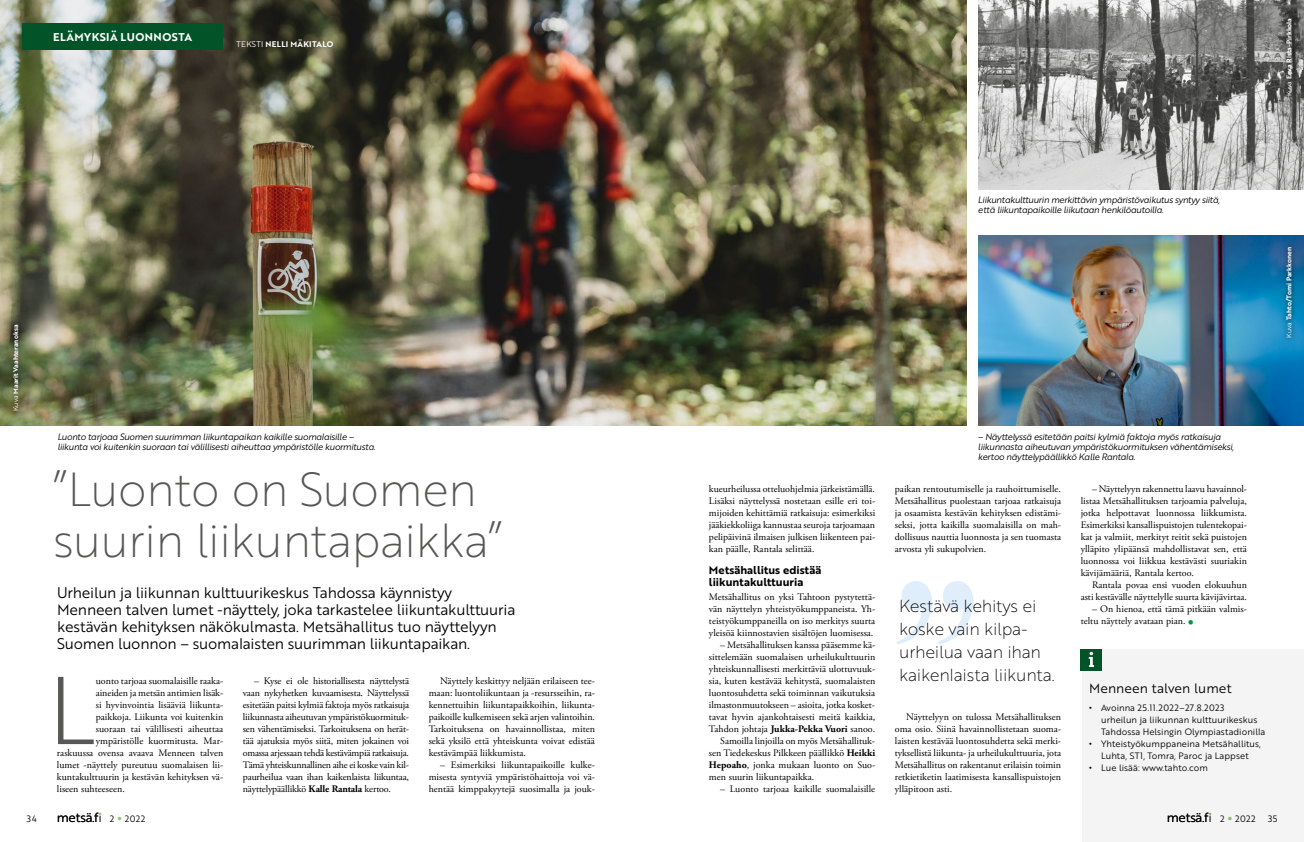
<style>
.page{position:relative;width:1304px;height:842px;background:#fff}
.page>*{position:absolute;margin:0;border:0;box-sizing:border-box;transform-origin:0 0}
.t1{font:93.3px "Brother 1816 Light";color:#575756}
.t2{font:46.5px/50.6px "Brother 1816 Thin";letter-spacing:-.02em;color:#575756}
.t3{font:17px/23px "Brother 1816 Thin";letter-spacing:-.015em;color:#000}
.t4{font:15px/17px "Brother 1816 Book";letter-spacing:-.015em;color:#000}
.t5{font:13.2px "Brother 1816 Book";letter-spacing:.005em;color:#000}
.t6{font:12.8px "Brother 1816 Book";letter-spacing:-.035em;color:#000}
.t7{font:11.2px/12px "Brother 1816 Bold";color:#000}
.t8{font:11px "Brother 1816 Bold";letter-spacing:.04em;color:#fff}
.t9{font:10px/12px "Adobe Garamond Pro";color:#000;text-align:justify}
.t10{font:9px/10px "Brother 1816 Book Italic";letter-spacing:-.035em;color:#000}
.t11{font:9px/12px "Brother 1816 Book";letter-spacing:.005em;color:#000}
.t12{font:8px "Brother 1816 Bold";letter-spacing:.04em;color:#fff}
.t13{font:6.8px "Brother 1816 Bold";color:#fff}
.s1{font-family:"Brother 1816 Book"}
.s2{font-weight:700}
.s3{font-family:"Brother 1816 Bold"}
.s4{font-size:9px}
.s5{font-family:"Caecilia LT Std";font-weight:300;font-size:10px;color:#92c575}
</style>
<div class="page">
<div style="left:97px;top:810px;width:6px;height:7px;background:#fff;opacity:.7"></div>
<img style="left:0;top:0;width:967px;height:426px">
<div style="left:23px;top:23px;width:200px;height:26px;background:#025428"></div>
<div style="left:1082px;top:649px;width:222px;height:193px;background:#f4f4f4"></div>
<div style="left:1081px;top:649px;width:21px;height:21px;background:#025428"></div>
<svg style="left:1089px;top:652px;width:5px;height:15px"></svg>
<svg style="left:896px;top:581px;width:77px;height:63px"></svg>
<div style="left:8px;top:319px;width:16px;height:97px;background:#000;opacity:.75"></div>
<img style="left:978px;top:0;width:326px;height:190px">
<img style="left:978px;top:236px;width:326px;height:190px">
<div style="left:1281px;top:13px;width:16px;height:89px;background:#000;opacity:.75"></div>
<div style="left:1281px;top:242px;width:16px;height:101px;background:#000;opacity:.75"></div>
<p class="t8" style="left:53px;top:28px;width:140px">ELÄMYKSIÄ LUONNOSTA</p>
<p class="t12" style="left:237px;top:38px;width:98px"><span class="s1">TEKSTI</span> NELLI MÄKITALO</p>
<p class="t13" style="left:1284px;top:96px;width:80px;rotate:-90deg"><span class="s1">Kuva</span> Eeva Rista-Pirkkola</p>
<p class="t10" style="left:978px;top:194px;width:243px">Liikuntakulttuurin merkittävin ympäristövaikutus syntyy siitä, että liikuntapaikoille liikutaan henkilöautoilla.</p>
<p class="t13" style="left:10px;top:411px;width:88px;rotate:-90deg"><span class="s1">Kuva</span> Maarit Vaahteranoksa</p>
<p class="t13" style="left:1284px;top:338px;width:92px;rotate:-90deg"><span class="s1">Kuva</span> Tahto/Tomi Parkkonen</p>
<p class="t10" style="left:57px;top:431px;width:320px">Luonto tarjoaa Suomen suurimman liikuntapaikan kaikille suomalaisille – liikunta voi kuitenkin suoraan tai välillisesti aiheuttaa ympäristölle kuormitusta.</p>
<p class="t10" style="left:978px;top:431px;width:257px">– Näyttelyssä esitetään paitsi kylmiä faktoja myös ratkaisuja liikunnasta aiheutuvan ympäristökuormituksen vähentämiseksi, kertoo näyttelypäällikkö Kalle Rantala.</p>
<h2 class="t2" style="left:53px;top:462px;width:450px">”Luonto on Suomen suurin liikuntapaikka”</h2>
<p class="t4" style="left:57px;top:583px;width:460px">Urheilun ja liikunnan kulttuurikeskus Tahdossa käynnistyy Menneen talven lumet -näyttely, joka tarkastelee liikuntakulttuuria kestävän kehityksen näkökulmasta. Metsähallitus tuo näyttelyyn Suomen luonnon – suomalaisten suurimman liikuntapaikan.</p>
<h1 class="t1" style="left:48px;top:642px;width:49px">L</h1>
<p class="t9" style="left:96px;top:675px;width:129px">uonto tarjoaa suomalaisille raaka-</p>
<p class="t9" style="left:96px;top:687px;width:129px">aineiden ja metsän antimien lisäk-</p>
<p class="t9" style="left:96px;top:699px;width:129px">si hyvinvointia lisääviä liikunta-</p>
<p class="t9" style="left:96px;top:711px;width:129px">paikkoja. Liikunta voi kuitenkin</p>
<p class="t9" style="left:96px;top:723px;width:129px">suoraan tai välillisesti aiheuttaa</p>
<p class="t9" style="left:96px;top:735px;width:129px">ympäristölle kuormitusta. Mar-</p>
<p class="t9" style="left:57px;top:747px;width:168px">raskuussa ovensa avaava Menneen talven</p>
<p class="t9" style="left:57px;top:759px;width:168px">lumet -näyttely pureutuu suomalaisen lii-</p>
<p class="t9" style="left:57px;top:771px;width:168px">kuntakulttuurin ja kestävän kehityksen vä-</p>
<p class="t9" style="left:57px;top:783px;width:69px">liseen suhteeseen.</p>
<p class="t9" style="left:243px;top:675px;width:168px;text-indent:11px">– Kyse ei ole historiallisesta näyttelystä vaan nykyhetken kuvaamisesta. Näyttelyssä esitetään paitsi kylmiä faktoja myös ratkaisuja liikunnasta aiheutuvan ympäristökuormituk&shy;sen vähentämiseksi. Tarkoituksena on herät&shy;tää ajatuksia myös siitä, miten jokainen voi omassa arjessaan tehdä kestävämpiä ratkaisuja.<br>Tämä yhteiskunnallinen aihe ei koske vain kil&shy;paurheilua vaan ihan kaikenlaista liikuntaa, näyttelypäällikkö <span class="s2">Kalle Rantala</span> kertoo.</p>
<p class="t9" style="left:429px;top:675px;width:168px;text-indent:11px">Näyttely keskittyy neljään erilaiseen tee&shy;maan: luontoliikuntaan ja -resursseihin, ra&shy;kennettuihin liikuntapaikkoihin, liikunta&shy;paikoille kulkemiseen sekä arjen valintoihin.<br>Tarkoituksena on havainnollistaa, miten sekä yksilö että yhteiskunta voivat edistää kestävämpää liikkumista.</p>
<p class="t9" style="left:429px;top:759px;width:168px;text-indent:11px">– Esimerkiksi liikuntapaikoille kulke&shy;misesta syntyviä ympäristöhaittoja voi vä&shy;hentää kimppakyytejä suosimalla ja jouk-</p>
<p class="t9" style="left:709px;top:483px;width:168px">kueurheilussa otteluohjelmia järkeistämällä.<br>Lisäksi näyttelyssä nostetaan esille eri toi&shy;mijoiden kehittämiä ratkaisuja: esimerkiksi jääkiekkoliiga kannustaa seuroja tarjoamaan pelipäivinä ilmaisen julkisen liikenteen pai&shy;kan päälle, Rantala selittää.</p>
<p class="t7" style="left:709px;top:564px;width:114px">Metsähallitus edistää liikuntakulttuuria</p>
<p class="t9" style="left:709px;top:591px;width:168px">Metsähallitus on yksi Tahtoon pystytettä&shy;vän näyttelyn yhteistyökumppaneista. Yh&shy;teistyökumppaneilla on iso merkitys suurta yleisöä kiinnostavien sisältöjen luomisessa.</p>
<p class="t9" style="left:720px;top:639px;width:157px">– Metsähallituksen kanssa pääsemme kä-</p>
<p class="t9" style="left:709px;top:651px;width:168px">sittelemään suomalaisen urheilukulttuurin</p>
<p class="t9" style="left:709px;top:663px;width:168px">yhteiskunnallisesti merkittäviä ulottuvuuk-</p>
<p class="t9" style="left:709px;top:675px;width:168px">sia, kuten kestävää kehitystä, suomalaisten</p>
<p class="t9" style="left:709px;top:687px;width:168px">luontosuhdetta sekä toiminnan vaikutuksia</p>
<p class="t9" style="left:709px;top:699px;width:168px">ilmastonmuutokseen – asioita, jotka kosket-</p>
<p class="t9" style="left:709px;top:711px;width:168px">tavat hyvin ajankohtaisesti meitä kaikkia,</p>
<p class="t9" style="left:709px;top:723px;width:168px">Tahdon johtaja <span class="s2">Jukka-Pekka Vuori</span> sanoo.</p>
<p class="t9" style="left:720px;top:735px;width:156px">Samoilla linjoilla on myös Metsähallituk-</p>
<p class="t9" style="left:709px;top:747px;width:168px">sen Tiedekeskus Pilkkeen päällikkö <span class="s2">Heikki</span></p>
<p class="t9" style="left:709px;top:759px;width:168px"><span class="s2">Hepoaho</span>, jonka mukaan luonto on Suo-</p>
<p class="t9" style="left:709px;top:771px;width:107px">men suurin liikuntapaikka.</p>
<p class="t9" style="left:720px;top:783px;width:156px">– Luonto tarjoaa kaikille suomalaisille</p>
<p class="t9" style="left:895px;top:483px;width:168px">paikan rentoutumiselle ja rauhoittumiselle.<br>Metsähallitus puolestaan tarjoaa ratkaisuja ja osaamista kestävän kehityksen edistämi&shy;seksi, jotta kaikilla suomalaisilla on mah&shy;dollisuus nauttia luonnosta ja sen tuomasta arvosta yli sukupolvien.</p>
<h3 class="t3" style="left:899px;top:593px;width:157px">Kestävä kehitys ei koske vain kilpa&shy;urheilua vaan ihan kaikenlaista liikunta.</h3>
<p class="t9" style="left:895px;top:711px;width:168px;text-indent:11px">Näyttelyyn on tulossa Metsähallituksen oma osio. Siinä havainnollistetaan suoma&shy;laisten kestävää luontosuhdetta sekä merki&shy;tyksellistä liikunta- ja urheilukulttuuria, jota Metsähallitus on rakentanut erilaisin toimin retkietiketin laatimisesta kansallispuistojen ylläpitoon asti.</p>
<p class="t9" style="left:1081px;top:483px;width:168px;text-indent:11px">– Näyttelyyn rakennettu laavu havainnol&shy;listaa Metsähallituksen tarjoamia palveluja, jotka helpottavat luonnossa liikkumista.<br>Esimerkiksi kansallispuistojen tulentekopai&shy;kat ja valmiit, merkityt reitit sekä puistojen ylläpito ylipäänsä mahdollistavat sen, että luonnossa voi liikkua kestävästi suuriakin kävijämääriä, Rantala kertoo.</p>
<p class="t9" style="left:1081px;top:579px;width:168px;text-align:right">Rantala povaa ensi vuoden elokuuhun asti kestävälle näyttelylle suurta kävijävirtaa.</p>
<p class="t9" style="left:1081px;top:603px;width:168px;text-indent:11px">– On hienoa, että tämä pitkään valmis&shy;teltu näyttely avataan pian.</p>
<h3 class="t5" style="left:1089px;top:678px;width:144px">Menneen talven lumet</h3>
<p class="t11" style="left:1101px;top:701px;width:166px;text-indent:-12px"><span class="s3">•</span> Avoinna 25.11.2022–27.8.2023<br>urheilun ja liikunnan kulttuurikeskus<br>Tahdossa Helsingin Olympiastadionilla</p>
<p class="t11" style="left:1089px;top:737px;width:173px;text-align:center"><span class="s3">•</span> Yhteistyökumppaneina Metsähallitus,<br>Luhta, ST1, Tomra, Paroc ja Lappset</p>
<p class="t11" style="left:1089px;top:761px;width:120px"><span class="s3">•</span> Lue lisää: www.tahto.com</p>
<p class="t6" style="left:57px;top:808px;width:90px">met sä.f <span class="s4">2</span> <span class="s5">•</span> <span class="s4">2022</span></p>
<p class="t6" style="left:1208px;top:808px;width:5px">i</p>
<p class="t6" style="left:1167px;top:808px;width:90px">met sä.f <span class="s4">2</span> <span class="s5">•</span> <span class="s4">2022</span></p>
<p class="t11" style="left:1268px;top:813px;width:11px">35</p>
<p class="t11" style="left:27px;top:813px;width:11px">34</p>
<p class="t6" style="left:98px;top:808px;width:5px">i</p>
</div>
